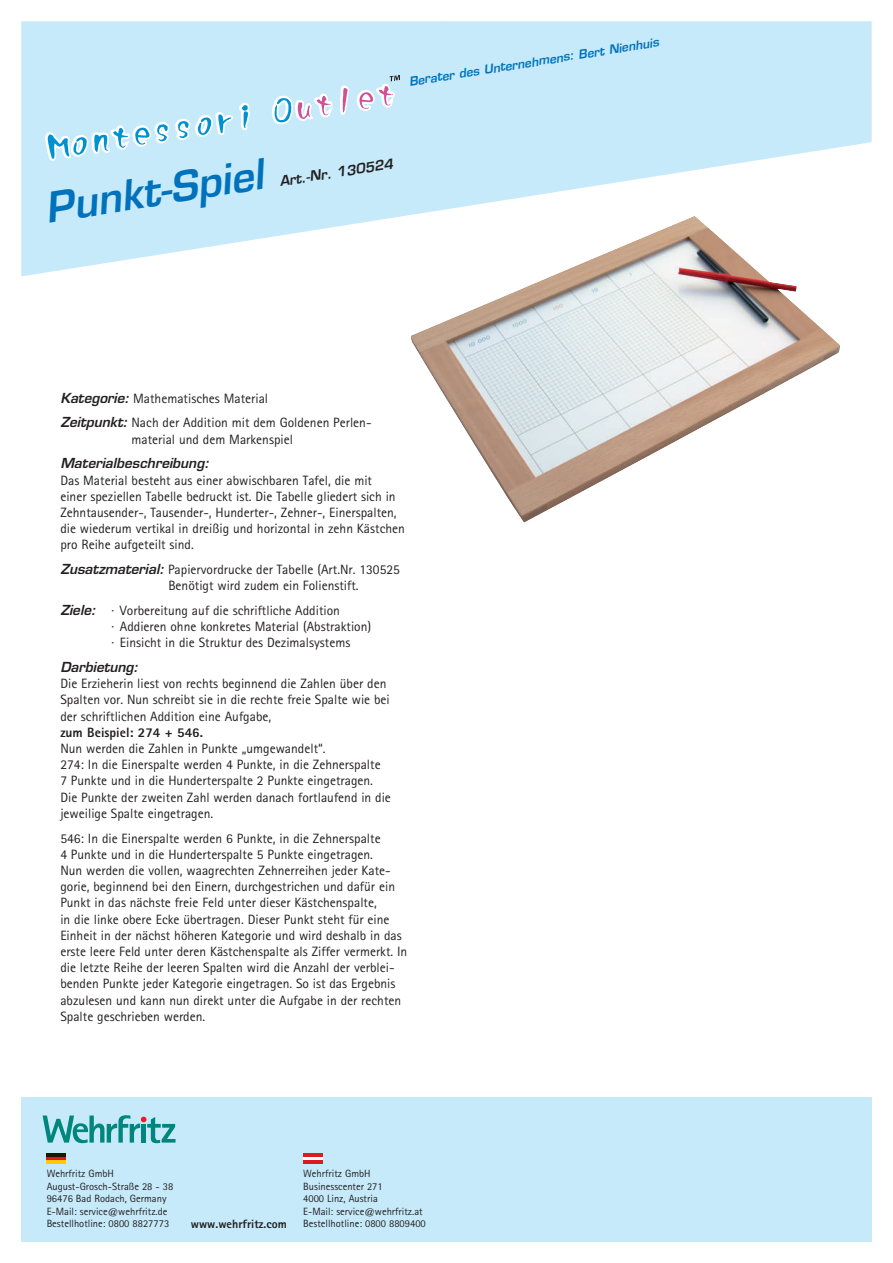
<style>
.page{position:relative;width:893px;height:1263px;background:#fff}
.page>*{position:absolute;margin:0;border:0;box-sizing:border-box;transform-origin:0 0}
.t1{font:italic 600 40.5px "Eurostile LT";color:#0072bc}
.t2{font:13.5px/16.2px "Agfa Rotis Sans Serif";color:#231f20}
.t3{font:italic 600 13.5px "Eurostile LT";color:#231f20}
.t4{font:800 13.5px "Agfa Rotis Sans Serif";color:#231f20}
.t5{font:italic 600 12px "Eurostile LT";color:#0072bc}
.t6{font:800 12px "Agfa Rotis Sans Serif";color:#231f20}
.t7{font:10.5px/12.6px "Agfa Rotis Sans Serif";color:#231f20}
.s1{font-family:"Eurostile LT";font-weight:600;font-style:italic}
</style>
<div class="page">
<svg style="left:21px;top:21px;width:851px;height:255px;fill:#c6eafa"></svg>
<svg style="left:270px;top:75px;width:130px;height:50px;background:#cbe1f3"></svg>
<svg style="left:44px;top:99px;width:208px;height:64px;background:#bee5f7"></svg>
<img style="left:410px;top:216px;width:430px;height:307px">
<div style="left:21px;top:1097px;width:851px;height:145px;background:#c6eafa"></div>
<svg style="left:43px;top:1115px;width:133px;height:28px"></svg>
<svg style="left:303px;top:1156px;width:19px;height:4px"></svg>
<hr style="left:303px;top:1153px;width:19px;height:3px;background:#e01921">
<hr style="left:303px;top:1160px;width:19px;height:4px;background:#e01921">
<svg style="left:47px;top:1156px;width:19px;height:4px"></svg>
<hr style="left:47px;top:1153px;width:19px;height:3px;background:#191800">
<hr style="left:47px;top:1160px;width:19px;height:4px;background:#feca0a">
<p class="t5" style="left:408px;top:77px;width:254px;rotate:-9deg">Berater des Unternehmens: Bert Nienhuis</p>
<h1 class="t1" style="left:43px;top:193px;width:222px;rotate:-9deg">Punkt-Spiel</h1>
<p class="t3" style="left:279px;top:176px;width:116px;rotate:-9deg">Art.-Nr. 130524</p>
<p class="t2" style="left:60px;top:387px;width:313px;line-height:24.8px"><span class="s1">Kategorie:</span> Mathematisches Material<br><span class="s1">Zeitpunkt:</span> Nach der Addition mit dem Goldenen Perlen-</p>
<p class="t2" style="left:131px;top:432px;width:163px">material und dem Markenspiel</p>
<p class="t3" style="left:60px;top:458px;width:150px">Materialbeschreibung:</p>
<p class="t2" style="left:60px;top:473px;width:346px">Das Material besteht aus einer abwischbaren Tafel, die mit<br>einer speziellen Tabelle bedruckt ist. Die Tabelle gliedert sich in Zehntausender-, Tausender-, Hunderter-, Zehner-, Einerspalten, die wiederum vertikal in dreißig und horizontal in zehn Kästchen pro Reihe aufgeteilt sind.</p>
<p class="t2" style="left:168px;top:562px;width:233px;text-indent:-108px"><span class="s1">Zusatzmaterial:</span> Papiervordrucke der Tabelle (Art.Nr. 130525<br>Benötigt wird zudem ein Folienstift.</p>
<p class="t2" style="left:111px;top:603px;width:261px;text-indent:-51px"><span class="s1">Ziele:</span> · Vorbereitung auf die schriftliche Addition<br>· Addieren ohne konkretes Material (Abstraktion) · Einsicht in die Struktur des Dezimalsystems</p>
<p class="t3" style="left:60px;top:662px;width:79px">Darbietung:</p>
<p class="t2" style="left:60px;top:676px;width:331px">Die Erzieherin liest von rechts beginnend die Zahlen über den<br>Spalten vor. Nun schreibt sie in die rechte freie Spalte wie bei der schriftlichen Addition eine Aufgabe,</p>
<p class="t4" style="left:60px;top:727px;width:144px">zum Beispiel: 274 + 546.</p>
<p class="t2" style="left:60px;top:741px;width:332px">Nun werden die Zahlen in Punkte „umgewandelt“.<br>274: In die Einerspalte werden 4 Punkte, in die Zehnerspalte<br>7 Punkte und in die Hunderterspalte 2 Punkte eingetragen.<br>Die Punkte der zweiten Zahl werden danach fortlaufend in die jeweilige Spalte eingetragen.</p>
<p class="t2" style="left:60px;top:831px;width:348px">546: In die Einerspalte werden 6 Punkte, in die Zehnerspalte<br>4 Punkte und in die Hunderterspalte 5 Punkte eingetragen.<br>Nun werden die vollen, waagrechten Zehnerreihen jeder Kate&shy;gorie, beginnend bei den Einern‚ durchgestrichen und dafür ein Punkt in das nächste freie Feld unter dieser Kästchenspalte,<br>in die linke obere Ecke übertragen. Dieser Punkt steht für eine Einheit in der nächst höheren Kategorie und wird deshalb in das erste leere Feld unter deren Kästchenspalte als Ziffer vermerkt. In die letzte Reihe der leeren Spalten wird die Anzahl der verblei&shy;benden Punkte jeder Kategorie eingetragen. So ist das Ergebnis abzulesen und kann nun direkt unter die Aufgabe in der rechten Spalte geschrieben werden.</p>
<p class="t7" style="left:47px;top:1168px;width:128px">Wehrfritz GmbH<br>August-Grosch-Straße 28 - 38<br>96476 Bad Rodach, Germany<br>E-Mail: service@wehrfritz.de<br>Bestellhotline: 0800 8827773</p>
<p class="t7" style="left:303px;top:1168px;width:121px">Wehrfritz GmbH<br>Businesscenter 271<br>4000 Linz, Austria<br>E-Mail: service@wehrfritz.at</p>
<p class="t6" style="left:191px;top:1219px;width:97px">www.wehrfritz.com</p>
<p class="t7" style="left:303px;top:1218px;width:124px">Bestellhotline: 0800 8809400</p>
</div>
